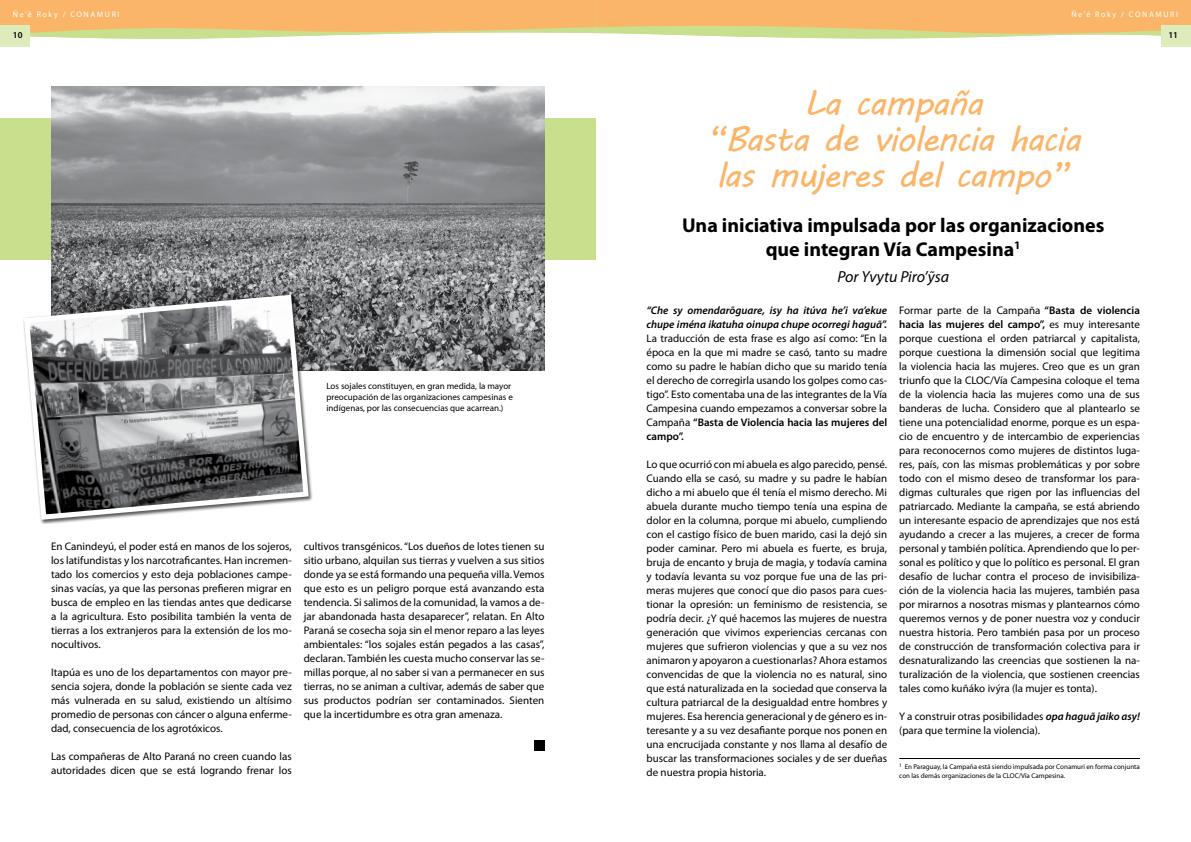
<style>
.page{position:relative;width:1191px;height:842px;background:#fff}
.page>*{position:absolute;margin:0;border:0;box-sizing:border-box;transform-origin:0 0}
.t1{font:35px/36px "MV Boli";letter-spacing:-.035em;color:#fbb568;text-align:center}
.t2{font:700 20px/24px "Myriad Pro";color:#000;text-align:center}
.t3{font:italic 16px "Myriad Pro";color:#000}
.t4{font:11px/14px "Myriad Pro";color:#000;text-align:justify}
.t5{font:italic 600 11px/14px "Myriad Pro";color:#000}
.t6{font:9px/10.8px "Myriad Pro";color:#000}
.t7{font:600 9px "Myriad Pro";color:#000}
.t8{font:8px "Myriad Pro";letter-spacing:.2em;color:#fff}
.t9{font:7px/8.4px "Myriad Pro";color:#000}
.s1{font-weight:600}
.s2{font-weight:600;font-style:italic}
</style>
<div class="page">
<svg style="left:0;top:0;width:1191px;height:39px;background:#f3c078"></svg>
<div style="left:0;top:118px;width:595px;height:141px;background:#c8df8e"></div>
<img style="left:51px;top:87px;width:493px;height:283px">
<svg style="left:23px;top:292px;width:288px;height:230px"></svg>
<div style="left:533px;top:740px;width:11px;height:11px;background:#000"></div>
<hr style="left:899px;top:758px;width:241px;height:1px;background:#000">
<div style="left:0;top:25px;width:30px;height:22px;background:#deecbb"></div>
<div style="left:1161px;top:25px;width:30px;height:22px;background:#deecbb"></div>
<p class="t8" style="left:13px;top:9px;width:108px">Ñe’ê Roky / CONAMURI</p>
<p class="t7" style="left:13px;top:29px;width:11px">10</p>
<p class="t7" style="left:1168px;top:29px;width:11px">11</p>
<p class="t8" style="left:1071px;top:9px;width:108px">Ñe’ê Roky / CONAMURI</p>
<p class="t6" style="left:326px;top:380px;width:188px">Los sojales constituyen, en gran medida, la mayor preocupación de las organizaciones campesinas e indígenas, por las consecuencias que acarrean.)</p>
<p class="t4" style="left:51px;top:539px;width:242px">En Canindeyú, el poder está en manos de los sojeros, los latifundistas y los narcotraficantes. Han incremen&shy;tado los comercios y esto deja poblaciones campe&shy;sinas vacías, ya que las personas prefieren migrar en busca de empleo en las tiendas antes que dedicarse a la agricultura. Esto posibilita también la venta de tierras a los extranjeros para la extensión de los mo&shy;nocultivos.</p>
<p class="t4" style="left:51px;top:665px;width:242px">Itapúa es uno de los departamentos con mayor pre&shy;sencia sojera, donde la población se siente cada vez más vulnerada en su salud, existiendo un altísimo promedio de personas con cáncer o alguna enferme&shy;dad, consecuencia de los agrotóxicos.</p>
<p class="t4" style="left:51px;top:749px;width:242px">Las compañeras de Alto Paraná no creen cuando las autoridades dicen que se está logrando frenar los</p>
<p class="t4" style="left:304px;top:539px;width:242px">cultivos transgénicos. “Los dueños de lotes tienen su sitio urbano, alquilan sus tierras y vuelven a sus sitios donde ya se está formando una pequeña villa. Vemos que esto es un peligro porque está avanzando esta tendencia. Si salimos de la comunidad, la vamos a de&shy;jar abandonada hasta desaparecer”, relatan. En Alto Paraná se cosecha soja sin el menor reparo a las leyes ambientales: “los sojales están pegados a las casas”, declaran. También les cuesta mucho conservar las se&shy;millas porque, al no saber si van a permanecer en sus tierras, no se animan a cultivar, además de saber que sus productos podrían ser contaminados. Sienten que la incertidumbre es otra gran amenaza.</p>
<h1 class="t1" style="left:706px;top:84px;width:376px">La campaña<br>“Basta de violencia hacia las mujeres del campo”</h1>
<h2 class="t2" style="left:682px;top:213px;width:424px">Una iniciativa impulsada por las organizaciones que integran Vía Campesina<sup>1</sup></h2>
<h3 class="t3" style="left:837px;top:267px;width:113px">Por Yvytu Piro’ỹsa</h3>
<p class="t5" style="left:646px;top:303px;width:242px">“Che sy omendarõguare, isy ha itúva he’i va’ekue chupe iména ikatuha oinupa chupe ocorregi haguã”.</p>
<p class="t4" style="left:646px;top:331px;width:242px">La traducción de esta frase es algo así como: “En la época en la que mi madre se casó, tanto su madre como su padre le habían dicho que su marido tenía el derecho de corregirla usando los golpes como cas&shy;tigo”. Esto comentaba una de las integrantes de la Vía Campesina cuando empezamos a conversar sobre la Campaña <span class="s1">“Basta de Violencia hacia las mujeres del campo”.</span></p>
<p class="t4" style="left:646px;top:457px;width:242px">Lo que ocurrió con mi abuela es algo parecido, pensé.<br>Cuando ella se casó, su madre y su padre le habían dicho a mi abuelo que él tenía el mismo derecho. Mi abuela durante mucho tiempo tenía una espina de dolor en la columna, porque mi abuelo, cumpliendo con el castigo físico de buen marido, casi la dejó sin poder caminar. Pero mi abuela es fuerte, es bruja, bruja de encanto y bruja de magia, y todavía camina y todavía levanta su voz porque fue una de las pri&shy;meras mujeres que conocí que dio pasos para cues&shy;tionar la opresión: un feminismo de resistencia, se podría decir. ¿Y qué hacemos las mujeres de nuestra generación que vivimos experiencias cercanas con mujeres que sufrieron violencias y que a su vez nos animaron y apoyaron a cuestionarlas? Ahora estamos convencidas de que la violencia no es natural, sino que está naturalizada en la sociedad que conserva la cultura patriarcal de la desigualdad entre hombres y mujeres. Esa herencia generacional y de género es in&shy;teresante y a su vez desafiante porque nos ponen en una encrucijada constante y nos llama al desafío de buscar las transformaciones sociales y de ser dueñas de nuestra propia historia.</p>
<p class="t4" style="left:899px;top:303px;width:242px">Formar parte de la Campaña <span class="s1">“Basta de violencia hacia las mujeres del campo”,</span> es muy interesante porque cuestiona el orden patriarcal y capitalista, porque cuestiona la dimensión social que legitima la violencia hacia las mujeres. Creo que es un gran triunfo que la CLOC/Vía Campesina coloque el tema de la violencia hacia las mujeres como una de sus banderas de lucha. Considero que al plantearlo se tiene una potencialidad enorme, porque es un espa&shy;cio de encuentro y de intercambio de experiencias para reconocernos como mujeres de distintos luga&shy;res, país, con las mismas problemáticas y por sobre todo con el mismo deseo de transformar los para&shy;digmas culturales que rigen por las influencias del patriarcado. Mediante la campaña, se está abriendo un interesante espacio de aprendizajes que nos está ayudando a crecer a las mujeres, a crecer de forma personal y también política. Aprendiendo que lo per&shy;sonal es político y que lo político es personal. El gran desafío de luchar contra el proceso de invisibiliza&shy;ción de la violencia hacia las mujeres, también pasa por mirarnos a nosotras mismas y plantearnos cómo queremos vernos y de poner nuestra voz y conducir nuestra historia. Pero también pasa por un proceso de construcción de transformación colectiva para ir desnaturalizando las creencias que sostienen la na&shy;turalización de la violencia, que sostienen creencias tales como kuñáko ivýra (la mujer es tonta).</p>
<p class="t4" style="left:899px;top:709px;width:242px">Y a construir otras posibilidades <span class="s2">opa haguã jaiko asy! </span>(para que termine la violencia).</p>
<p class="t9" style="left:899px;top:763px;width:242px"><sup>1</sup> En Paraguay, la Campaña está siendo impulsada por Conamuri en forma conjunta con las demás organizaciones de la CLOC/Vía Campesina.</p>
</div>
